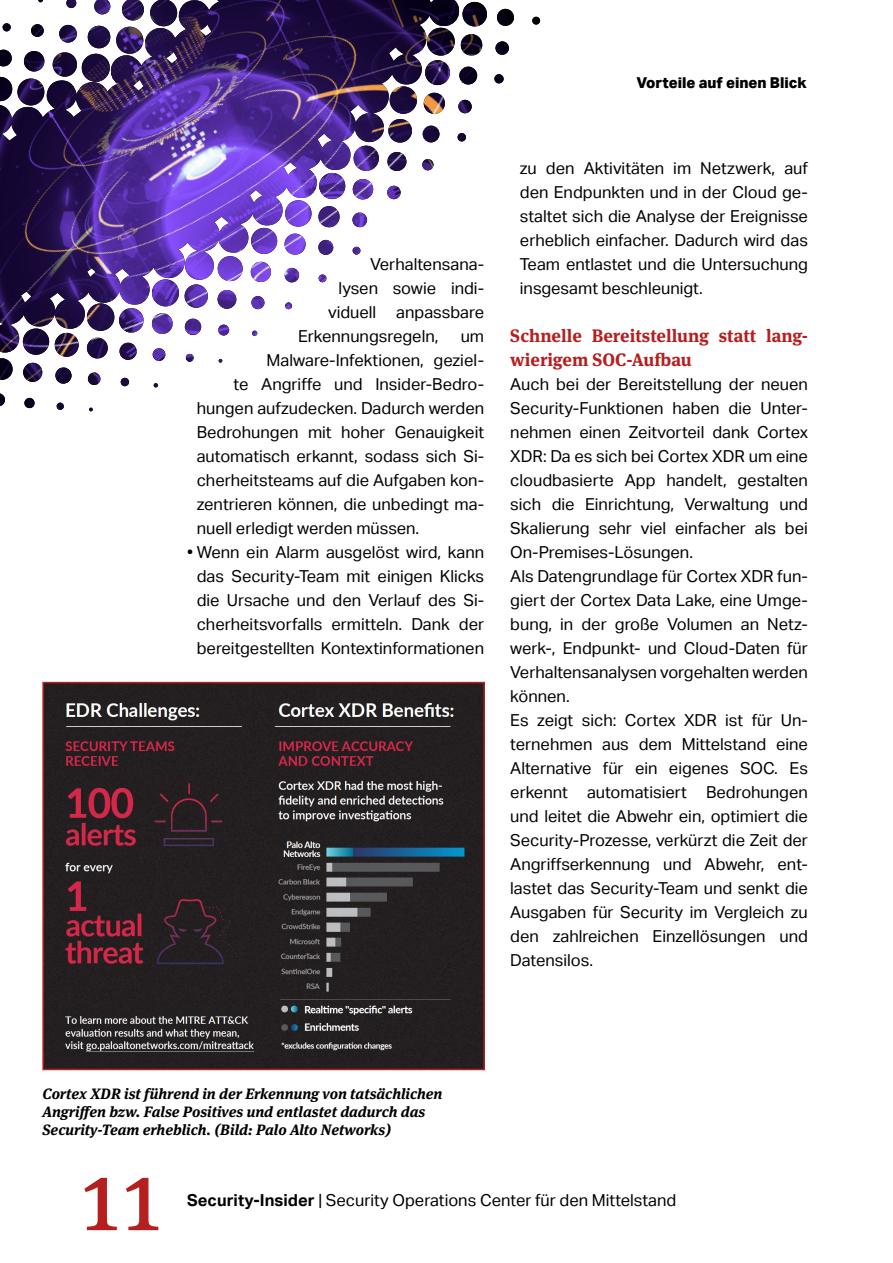
<style>
.page{position:relative;width:893px;height:1263px;background:#fff}
.page>*{position:absolute;margin:0;border:0;box-sizing:border-box;transform-origin:0 0}
.t1{font:102px "Meta Serif OT";color:#b51f1f}
.t2{font:700 18px/24px "Meta Serif OT";color:#b51f1f}
.t3{font:16.5px/24px "Aktiv Grotesk";color:#000;text-align:center}
.t4{font:italic 700 15px/18px "Meta Serif OT";color:#000}
.t5{font:800 15px "Aktiv Grotesk";color:#000}
.s1{font-weight:700}
</style>
<div class="page">
<svg style="left:0;top:1px;width:541px;height:411px"></svg>
<img style="left:0;top:0;width:460px;height:353px">
<img style="left:45px;top:685px;width:437px;height:382px">
<div style="left:42px;top:682px;width:443px;height:388px;border:2px solid #b51f1f"></div>
<p class="t5" style="left:636px;top:73px;width:172px">Vorteile auf einen Blick</p>
<p class="t3" style="left:370px;top:252px;width:116px">Verhaltensana-</p>
<p class="t3" style="left:339px;top:276px;width:147px">lysen sowie indi-</p>
<p class="t3" style="left:328px;top:300px;width:158px">viduell anpassbare</p>
<p class="t3" style="left:298px;top:324px;width:142px">Erkennungsregeln,</p>
<p class="t3" style="left:461px;top:324px;width:25px">um</p>
<p class="t3" style="left:267px;top:348px;width:219px">Malware-Infektionen, geziel-</p>
<p class="t3" style="left:234px;top:372px;width:252px">te Angriffe und Insider-Bedro-</p>
<p class="t3" style="left:197px;top:396px;width:289px">hungen aufzudecken. Dadurch werden</p>
<p class="t3" style="left:197px;top:420px;width:289px">Bedrohungen mit hoher Genauigkeit</p>
<p class="t3" style="left:197px;top:444px;width:289px">automatisch erkannt, sodass sich Si-</p>
<p class="t3" style="left:197px;top:468px;width:289px">cherheitsteams auf die Aufgaben kon-</p>
<p class="t3" style="left:197px;top:492px;width:289px">zentrieren können, die unbedingt ma-</p>
<p class="t3" style="left:197px;top:516px;width:224px">nuell erledigt werden müssen.</p>
<p class="t3" style="left:187px;top:540px;width:299px">• Wenn ein Alarm ausgelöst wird, kann das Security-Team mit einigen Klicks die Ursache und den Verlauf des Si&shy;cherheitsvorfalls ermitteln. Dank der bereitgestellten Kontextinformationen</p>
<p class="t3" style="left:520px;top:156px;width:290px;text-align:justify">zu den Aktivitäten im Netzwerk, auf den Endpunkten und in der Cloud ge&shy;staltet sich die Analyse der Ereignisse erheblich einfacher. Dadurch wird das Team entlastet und die Untersuchung insgesamt beschleunigt.</p>
<p class="t2" style="left:510px;top:324px;width:299px">Schnelle Bereitstellung statt lang&shy;wierigem SOC-Aufbau</p>
<p class="t3" style="left:510px;top:372px;width:299px;text-align:left">Auch bei der Bereitstellung der neuen Security-Funktionen haben die Unter&shy;nehmen einen Zeitvorteil dank Cortex XDR: Da es sich bei Cortex XDR um eine cloudbasierte App handelt, gestalten sich die Einrichtung, Verwaltung und Skalierung sehr viel einfacher als bei On-Premises-Lösungen.<br>Als Datengrundlage für Cortex XDR fun&shy;giert der Cortex Data Lake, eine Umge&shy;bung, in der große Volumen an Netz&shy;werk-, Endpunkt- und Cloud-Daten für Verhaltensanalysen vorgehalten werden können.<br>Es zeigt sich: Cortex XDR ist für Un&shy;ternehmen aus dem Mittelstand eine Alternative für ein eigenes SOC. Es erkennt automatisiert Bedrohungen und leitet die Abwehr ein, optimiert die Security-Prozesse, verkürzt die Zeit der Angriffserkennung und Abwehr, ent&shy;lastet das Security-Team und senkt die Ausgaben für Security im Vergleich zu den zahlreichen Einzellösungen und Datensilos.</p>
<p class="t4" style="left:43px;top:1084px;width:401px">Cortex XDR ist führend in der Erkennung von tatsächlichen<br>Angriffen bzw. False Positives und entlastet dadurch das<br>Security-Team erheblich. (Bild: Palo Alto Networks)</p>
<h1 class="t1" style="left:80px;top:1130px;width:85px">11</h1>
<p class="t3" style="left:187px;top:1188px;width:491px"><span class="s1">Security-Insider</span> | Security Operations Center für den Mittelstand</p>
</div>
